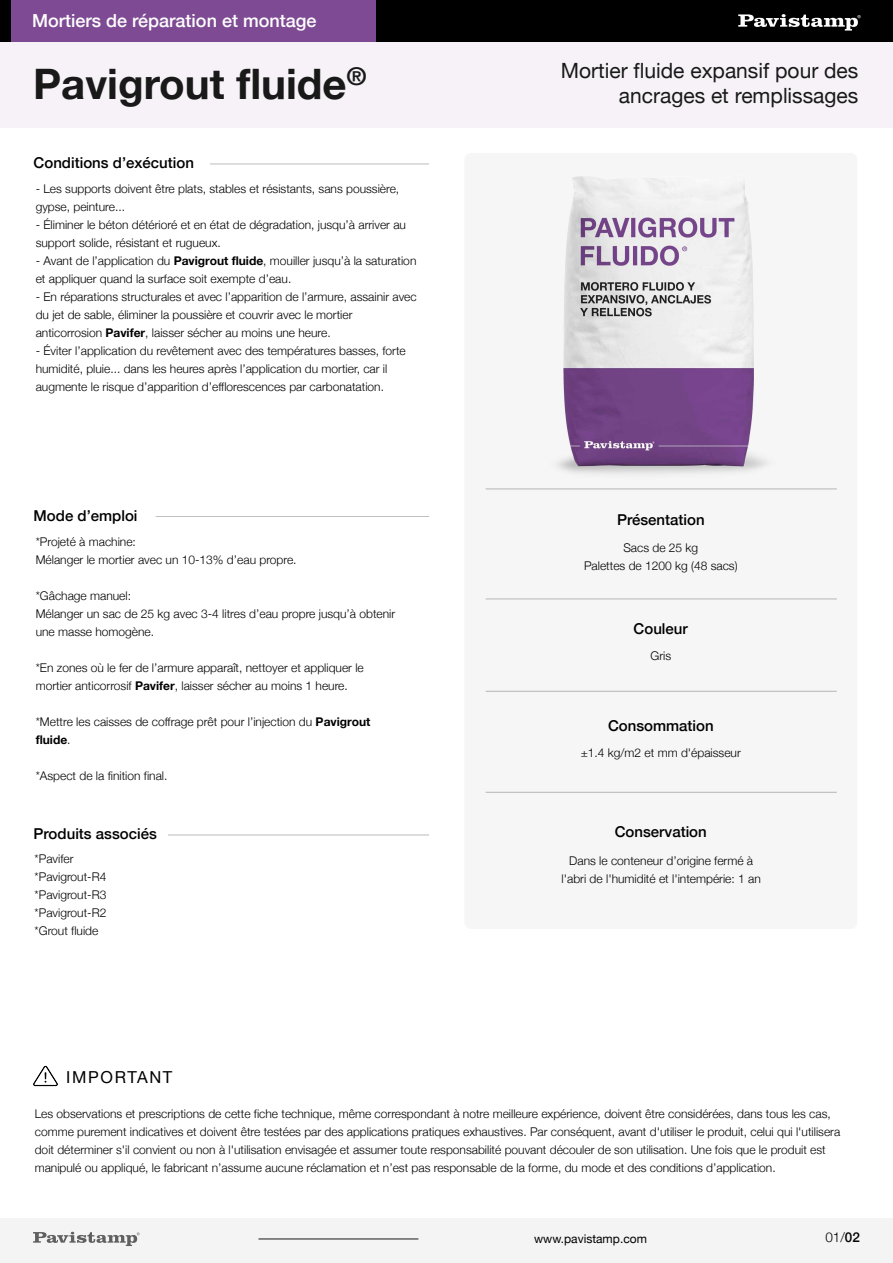
<style>
.page{position:relative;width:893px;height:1263px;background:#fff}
.page>*{position:absolute;margin:0;border:0;box-sizing:border-box;transform-origin:0 0}
.t1{font:700 42px "Helvetica Neue";color:#191919}
.t2{font:21px/25.2px "Helvetica Neue";color:#191919;text-align:right}
.t3{font:500 18px "Helvetica Neue";color:#fff}
.t4{font:16.5px "Helvetica Neue";letter-spacing:.1em;color:#000}
.t5{font:500 15px "Helvetica Neue";color:#000}
.t6{font:300 13.5px "Helvetica Neue";color:#000}
.t7{font:300 12px/18px "Helvetica Neue";color:#000}
.t8{font:12px "Helvetica Neue";color:#000}
.s1{font-weight:700}
.s2{font-weight:500}
</style>
<div class="page">
<div style="left:0;top:0;width:376px;height:41px;background:#7e4a94"></div>
<div style="left:0;top:41px;width:893px;height:86px;background:#f6f2f7"></div>
<div style="left:376px;top:0;width:517px;height:41px;background:#000"></div>
<svg style="left:738px;top:14px;width:123px;height:17px"></svg>
<div style="left:0;top:0;width:11px;height:41px;background:#000"></div>
<div style="left:464px;top:153px;width:393px;height:776px;background:#f4f4f4;border-radius:7px"></div>
<hr style="left:486px;top:599px;width:351px;height:1px;background:#191919">
<hr style="left:486px;top:489px;width:351px;height:1px;background:#191919">
<hr style="left:486px;top:691px;width:351px;height:1px;background:#191919">
<hr style="left:486px;top:792px;width:351px;height:1px;background:#191919">
<div style="left:0;top:1218px;width:893px;height:45px;background:#f4f4f4"></div>
<svg style="left:33px;top:1232px;width:107px;height:14px"></svg>
<hr style="left:258px;top:1239px;width:160px;height:1px;background:#191919">
<img style="left:34px;top:1065px;width:23px;height:22px">
<hr style="left:156px;top:516px;width:273px;height:1px;background:#191919">
<hr style="left:168px;top:835px;width:261px;height:1px;background:#191919">
<hr style="left:210px;top:164px;width:219px;height:1px;background:#191919">
<img style="left:537px;top:176px;width:248px;height:314px">
<svg style="left:682px;top:246px;width:5px;height:5px"></svg>
<h3 class="t3" style="left:32px;top:6px;width:286px">Mortiers de réparation et montage</h3>
<h1 class="t1" style="left:33px;top:51px;width:334px">Pavigrout fluide<sup>®</sup></h1>
<p class="t5" style="left:34px;top:151px;width:162px">Conditions d’exécution</p>
<p class="t7" style="left:36px;top:179px;width:365px">- Les supports doivent être plats, stables et résistants, sans poussière, gypse, peinture...</p>
<p class="t7" style="left:36px;top:215px;width:372px">- Éliminer le béton détérioré et en état de dégradation, jusqu’à arriver au support solide, résistant et rugueux.</p>
<p class="t7" style="left:36px;top:251px;width:382px">- Avant de l’application du <span class="s1">Pavigrout fluide</span>, mouiller jusqu’à la saturation et appliquer quand la surface soit exempte d’eau.</p>
<p class="t7" style="left:36px;top:287px;width:382px">- En réparations structurales et avec l’apparition de l’armure, assainir avec du jet de sable, éliminer la poussière et couvrir avec le mortier anticorrosion <span class="s1">Pavifer</span>, laisser sécher au moins une heure.</p>
<p class="t7" style="left:36px;top:341px;width:372px">- Éviter l’application du revêtement avec des températures basses, forte humidité, pluie... dans les heures après l’application du mortier, car il augmente le risque d’apparition d’efflorescences par carbonatation.</p>
<p class="t5" style="left:34px;top:503px;width:105px">Mode d’emploi</p>
<p class="t7" style="left:36px;top:531px;width:262px">*Projeté à machine:<br>Mélanger le mortier avec un 10-13% d’eau propre.</p>
<p class="t7" style="left:36px;top:585px;width:361px">*Gâchage manuel:<br>Mélanger un sac de 25 kg avec 3-4 litres d’eau propre jusqu’à obtenir une masse homogène.</p>
<p class="t7" style="left:36px;top:657px;width:330px">*En zones où le fer de l’armure apparaît, nettoyer et appliquer le mortier anticorrosif <span class="s1">Pavifer</span>, laisser sécher au moins 1 heure.</p>
<p class="t7" style="left:36px;top:711px;width:336px">*Mettre les caisses de coffrage prêt pour l’injection du <span class="s1">Pavigrout fluide</span>.</p>
<p class="t7" style="left:36px;top:765px;width:133px">*Aspect de la finition final.</p>
<p class="t5" style="left:34px;top:822px;width:125px">Produits associés</p>
<p class="t7" style="left:35px;top:849px;width:73px">*Pavifer *Pavigrout-R4 *Pavigrout-R3 *Pavigrout-R2 *Grout fluide</p>
<h2 class="t2" style="left:561px;top:59px;width:299px">Mortier fluide expansif pour des ancrages et remplissages</h2>
<p class="t5" style="left:617px;top:508px;width:89px">Présentation</p>
<p class="t7" style="left:584px;top:538px;width:155px;text-align:center">Sacs de 25 kg<br>Palettes de 1200 kg (48 sacs)</p>
<p class="t5" style="left:634px;top:617px;width:56px">Couleur</p>
<p class="t7" style="left:650px;top:645px;width:22px">Gris</p>
<p class="t5" style="left:608px;top:713px;width:107px">Consommation</p>
<p class="t7" style="left:581px;top:743px;width:162px">±1.4 kg/m2 et mm d'épaisseur</p>
<p class="t5" style="left:615px;top:819px;width:93px">Conservation</p>
<p class="t7" style="left:562px;top:851px;width:201px;text-align:center">Dans le conteneur d’origine fermé à l'abri de l'humidité et l'intempérie: 1 an</p>
<h3 class="t4" style="left:66px;top:1065px;width:108px">IMPORTANT</h3>
<p class="t7" style="left:35px;top:1104px;width:807px">Les observations et prescriptions de cette fiche technique, même correspondant à notre meilleure expérience, doivent être considérées, dans tous les cas, comme purement indicatives et doivent être testées par des applications pratiques exhaustives. Par conséquent, avant d'utiliser le produit, celui qui l'utilisera doit déterminer s'il convient ou non à l'utilisation envisagée et assumer toute responsabilité pouvant découler de son utilisation. Une fois que le produit est manipulé ou appliqué, le fabricant n’assume aucune réclamation et n’est pas responsable de la forme, du mode et des conditions d’application.</p>
<p class="t8" style="left:534px;top:1230px;width:114px">www.pavistamp.com</p>
<p class="t6" style="left:825px;top:1226px;width:36px">01/<span class="s2">02</span></p>
</div>
